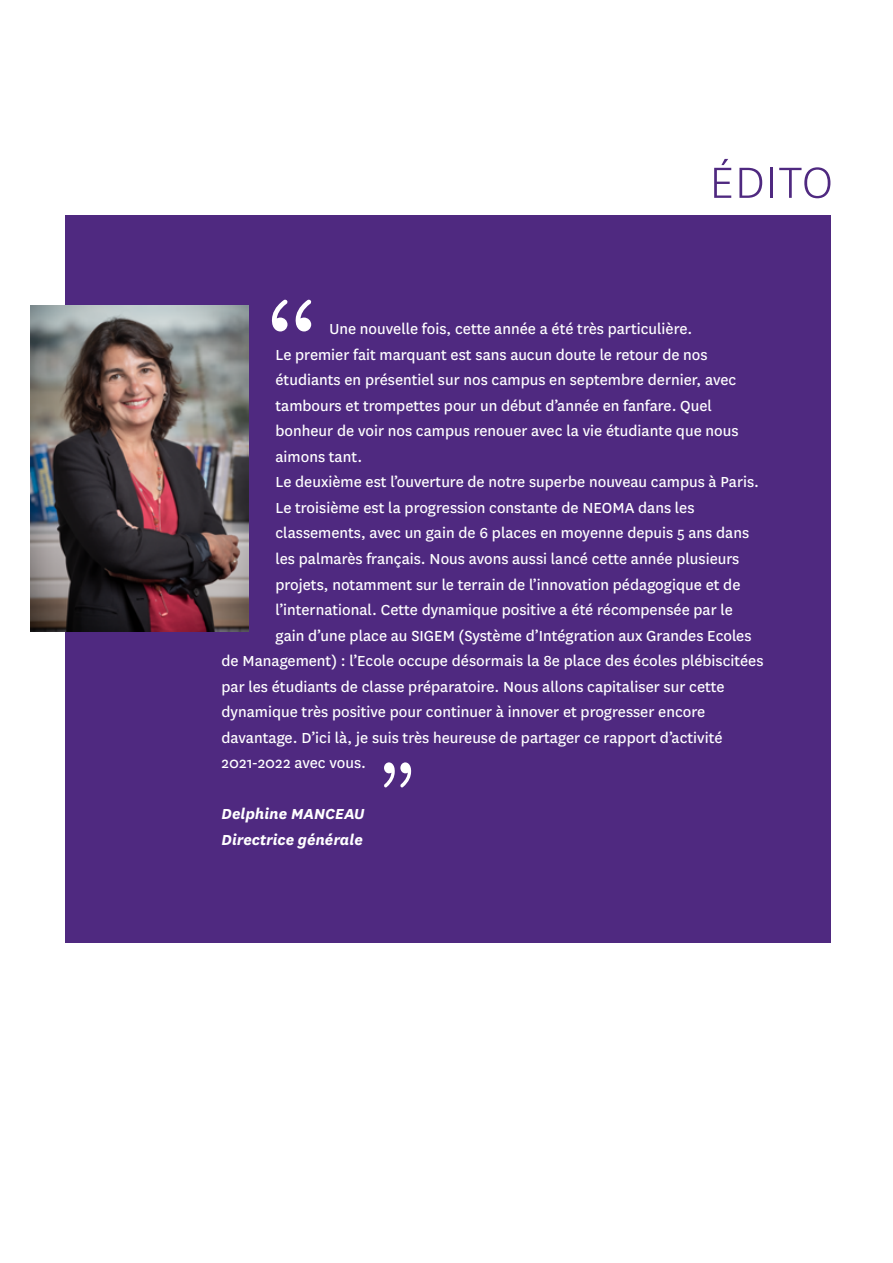
<style>
.page{position:relative;width:893px;height:1263px;background:#fff}
.page>*{position:absolute;margin:0;border:0;box-sizing:border-box;transform-origin:0 0}
.t1{font:300 51px "National";letter-spacing:.02em;color:#4f2980}
.t2{font:16.95px "National";color:#fff}
.t3{font:italic 700 16.95px/25.5px "National";color:#fff}
</style>
<div class="page">
<div style="left:65px;top:215px;width:765px;height:727px;background:#4f2980"></div>
<svg style="left:295px;top:300px;width:16px;height:31px"></svg>
<svg style="left:271px;top:300px;width:17px;height:31px"></svg>
<svg style="left:384px;top:762px;width:27px;height:25px"></svg>
<img style="left:31px;top:305px;width:217px;height:326px">
<h1 class="t1" style="left:710px;top:151px;width:125px">ÉDITO</h1>
<p class="t2" style="left:329px;top:318px;width:364px">Une nouvelle fois, cette année a été très particulière.</p>
<p class="t2" style="left:275px;top:343px;width:434px">Le premier fait marquant est sans aucun doute le retour de nos</p>
<p class="t2" style="left:275px;top:369px;width:462px">étudiants en présentiel sur nos campus en septembre dernier, avec</p>
<p class="t2" style="left:275px;top:394px;width:438px">tambours et trompettes pour un début d’année en fanfare. Quel</p>
<p class="t2" style="left:275px;top:420px;width:465px">bonheur de voir nos campus renouer avec la vie étudiante que nous</p>
<p class="t2" style="left:275px;top:445px;width:88px">aimons tant.</p>
<p class="t2" style="left:275px;top:471px;width:485px">Le deuxième est l’ouverture de notre superbe nouveau campus à Paris.</p>
<p class="t2" style="left:275px;top:496px;width:420px">Le troisième est la progression constante de NEOMA dans les</p>
<p class="t2" style="left:275px;top:522px;width:475px">classements, avec un gain de 6 places en moyenne depuis 5 ans dans</p>
<p class="t2" style="left:275px;top:547px;width:465px">les palmarès français. Nous avons aussi lancé cette année plusieurs</p>
<p class="t2" style="left:275px;top:573px;width:466px">projets, notamment sur le terrain de l’innovation pédagogique et de</p>
<p class="t2" style="left:275px;top:598px;width:459px">l’international. Cette dynamique positive a été récompensée par le</p>
<p class="t2" style="left:275px;top:624px;width:478px">gain d’une place au SIGEM (Système d’Intégration aux Grandes Ecoles</p>
<p class="t2" style="left:221px;top:650px;width:543px">de Management) : l’Ecole occupe désormais la 8e place des écoles plébiscitées</p>
<p class="t2" style="left:221px;top:675px;width:505px">par les étudiants de classe préparatoire. Nous allons capitaliser sur cette</p>
<p class="t2" style="left:221px;top:701px;width:485px">dynamique très positive pour continuer à innover et progresser encore</p>
<p class="t2" style="left:221px;top:726px;width:502px">davantage. D’ici là, je suis très heureuse de partager ce rapport d’activité</p>
<p class="t2" style="left:221px;top:752px;width:146px">2021-2022 avec vous.</p>
<p class="t3" style="left:221px;top:800px;width:145px">Delphine MANCEAU<br>Directrice générale</p>
</div>
